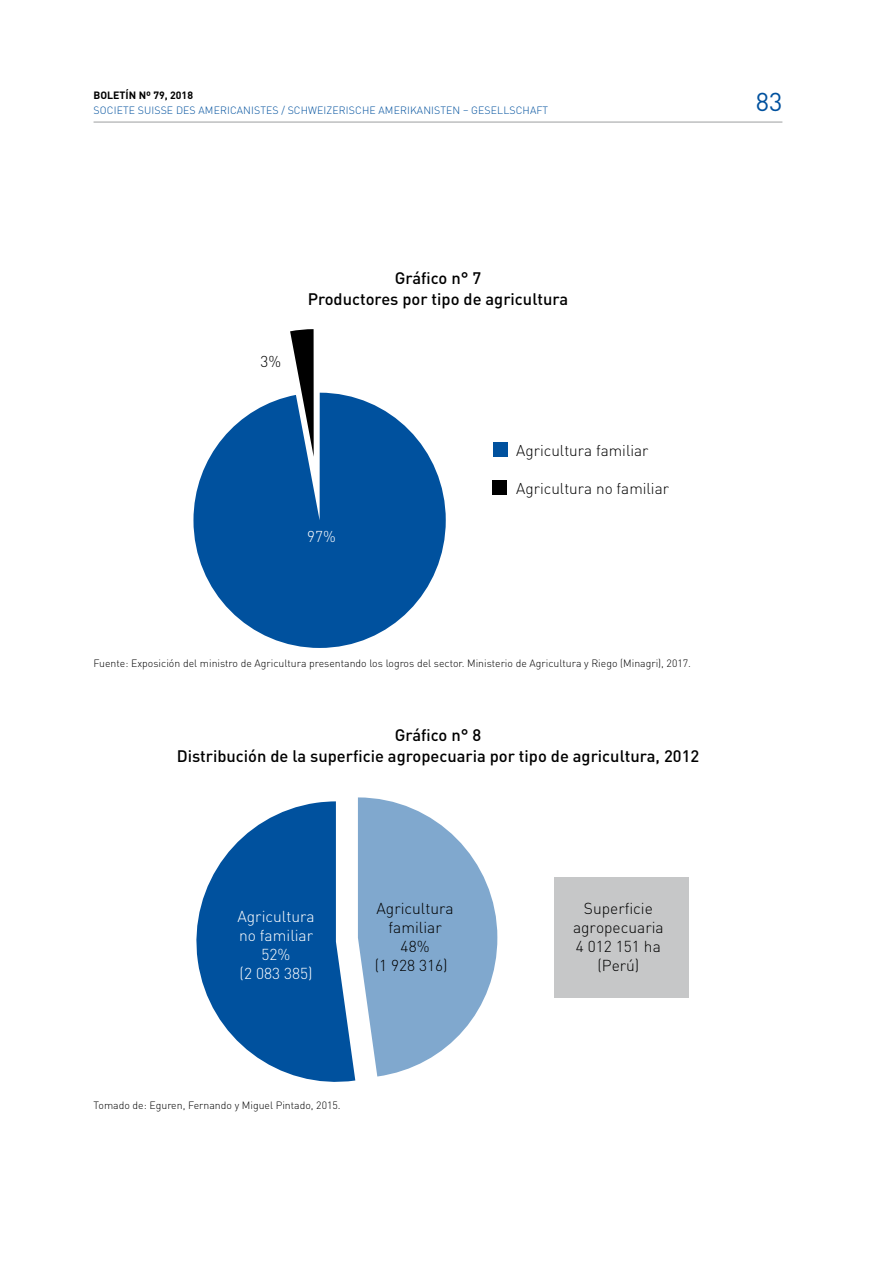
<style>
.page{position:relative;width:893px;height:1263px;background:#fff}
.page>*{position:absolute;margin:0;border:0;box-sizing:border-box;transform-origin:0 0}
.t1{font:25.5px "DIN Pro";color:#00519e}
.t2{font:500 16.5px/21px "DIN Pro";color:#000;text-align:center}
.t3{font:300 15.75px/18.8px "DIN Pro";color:#000;text-align:center}
.t4{font:300 15.75px/18.8px "DIN Pro";color:#fff;text-align:center}
.t5{font:300 15.6px "DIN Pro";color:#fff}
.t6{font:300 15.6px "DIN Pro";color:#000}
.t7{font:300 15.45px "DIN Pro";color:#000}
.t8{font:300 10.5px "DIN Pro";color:#000}
.t9{font:300 10.5px "DIN Pro";letter-spacing:.01em;color:#00519e}
.t10{font:700 10.5px "DIN Pro";color:#000}
</style>
<div class="page">
<hr style="left:94px;top:122px;width:688px;height:1px;background:#9c9e9f">
<svg style="left:193px;top:393px;width:253px;height:255px;fill:#00519e"></svg>
<svg style="left:290px;top:329px;width:24px;height:128px"></svg>
<div style="left:493px;top:442px;width:15px;height:15px;background:#00519e"></div>
<div style="left:493px;top:480px;width:14px;height:15px;background:#000"></div>
<svg style="left:196px;top:801px;width:159px;height:281px;fill:#00519e"></svg>
<svg style="left:358px;top:797px;width:139px;height:279px"></svg>
<div style="left:554px;top:877px;width:135px;height:121px;background:#c6c7c8"></div>
<p class="t10" style="left:94px;top:89px;width:101px">BOLETÍN Nº 79, 2018</p>
<p class="t9" style="left:94px;top:104px;width:456px">SOCIETE SUISSE DES AMERICANISTES / SCHWEIZERISCHE AMERIKANISTEN – GESELLSCHAFT</p>
<h1 class="t1" style="left:756px;top:84px;width:28px">83</h1>
<h3 class="t6" style="left:261px;top:351px;width:22px">3%</h3>
<h2 class="t2" style="left:308px;top:267px;width:262px">Gráfico n° 7<br>Productores por tipo de agricultura</h2>
<h3 class="t5" style="left:307px;top:525px;width:30px">97%</h3>
<h3 class="t7" style="left:516px;top:439px;width:134px">Agricultura familiar</h3>
<h3 class="t7" style="left:516px;top:478px;width:154px">Agricultura no familiar</h3>
<p class="t8" style="left:94px;top:656px;width:599px">Fuente: Exposición del ministro de Agricultura presentando los logros del sector. Ministerio de Agricultura y Riego (Minagri), 2017.</p>
<h2 class="t2" style="left:177px;top:723px;width:524px">Gráfico n° 8<br>Distribución de la superficie agropecuaria por tipo de agricultura, 2012</h2>
<h3 class="t4" style="left:237px;top:906px;width:79px">Agricultura no familiar<br>52%<br>(2 083 385)</h3>
<h3 class="t3" style="left:375px;top:899px;width:81px">Agricultura familiar<br>48%<br>(1 928 316)</h3>
<h3 class="t3" style="left:573px;top:899px;width:92px">Superficie agropecuaria<br>4 012 151 ha (Perú)</h3>
<p class="t8" style="left:94px;top:1098px;width:249px">Tomado de: Eguren, Fernando y Miguel Pintado, 2015.</p>
</div>
